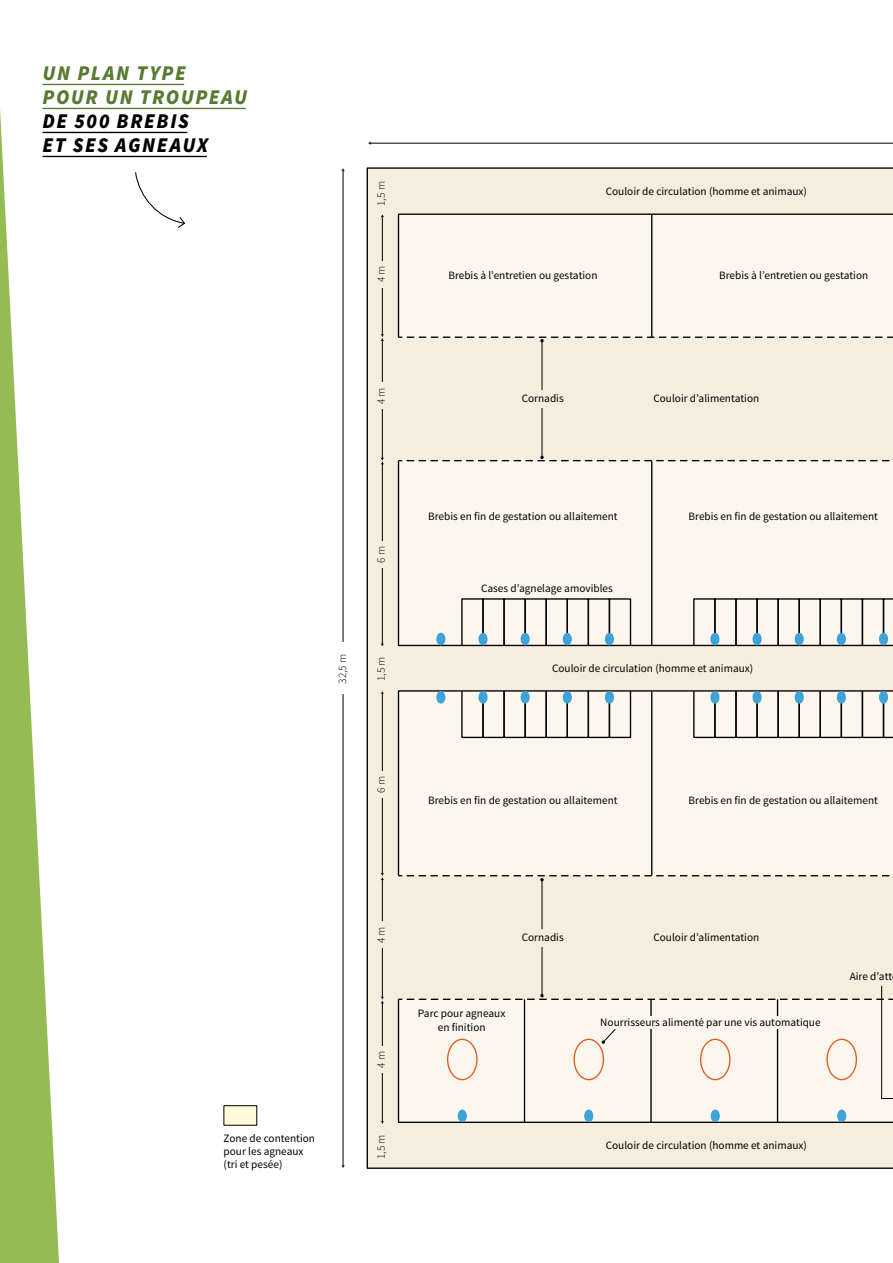
<style>
.page{position:relative;width:893px;height:1263px;background:#fff}
.page>*{position:absolute;margin:0;border:0;box-sizing:border-box;transform-origin:0 0}
.t1{font:italic 900 21px/24px "Source Sans Pro";letter-spacing:.08em;color:#587a33;scale:.95 1}
.t2{font:italic 900 21px/24px "Source Sans Pro";letter-spacing:.08em;color:#000;scale:.95 1}
.t3{font:11.25px/12.8px "Source Sans Pro";color:#000}
.t4{font:300 11.25px "Source Sans Pro";color:#000}
</style>
<div class="page">
<hr style="left:43px;top:84px;width:141px;height:1px;background:#587a33">
<hr style="left:43px;top:108px;width:203px;height:1px;background:#587a33">
<hr style="left:43px;top:132px;width:144px;height:1px;background:#000">
<hr style="left:43px;top:156px;width:164px;height:1px;background:#000">
<svg style="left:0;top:108px;width:59px;height:1155px"></svg>
<hr style="left:370px;top:143px;width:523px;height:1px;background:#000">
<hr style="left:343px;top:170px;width:1px;height:996px;background:#000">
<div style="left:330px;top:643px;width:26px;height:51px;background:#fff"></div>
<div style="left:367px;top:167px;width:526px;height:1002px;background:#f5eddd"></div>
<div style="left:398px;top:214px;width:495px;height:123px;background:#fbf7ef"></div>
<hr style="left:382px;top:216px;width:1px;height:119px;background:#000">
<hr style="left:382px;top:340px;width:1px;height:118px;background:#000">
<svg style="left:381px;top:334px;width:3px;height:7px"></svg>
<div style="left:398px;top:461px;width:495px;height:185px;background:#fbf7ef"></div>
<hr style="left:651px;top:214px;width:1px;height:123px;background:#000">
<hr style="left:651px;top:461px;width:1px;height:184px;background:#000">
<svg style="left:398px;top:1099px;width:495px;height:24px"></svg>
<div style="left:224px;top:1106px;width:33px;height:19px;background:#fffbdb"></div>
<div style="left:224px;top:1105px;width:33px;height:20px;border:1px solid #000"></div>
<div style="left:398px;top:690px;width:495px;height:185px;background:#fbf7ef"></div>
<hr style="left:651px;top:691px;width:1px;height:184px;background:#000">
<div style="left:482px;top:598px;width:23px;height:48px;border:1px solid #000"></div>
<div style="left:503px;top:598px;width:23px;height:48px;border:1px solid #000"></div>
<div style="left:524px;top:598px;width:23px;height:48px;border:1px solid #000"></div>
<div style="left:546px;top:598px;width:22px;height:48px;border:1px solid #000"></div>
<div style="left:567px;top:598px;width:22px;height:48px;border:1px solid #000"></div>
<div style="left:588px;top:598px;width:22px;height:48px;border:1px solid #000"></div>
<div style="left:609px;top:598px;width:22px;height:48px;border:1px solid #000"></div>
<div style="left:693px;top:598px;width:23px;height:48px;border:1px solid #000"></div>
<div style="left:714px;top:598px;width:23px;height:48px;border:1px solid #000"></div>
<div style="left:735px;top:598px;width:23px;height:48px;border:1px solid #000"></div>
<div style="left:756px;top:598px;width:23px;height:48px;border:1px solid #000"></div>
<div style="left:777px;top:598px;width:23px;height:48px;border:1px solid #000"></div>
<div style="left:798px;top:598px;width:23px;height:48px;border:1px solid #000"></div>
<div style="left:820px;top:598px;width:22px;height:48px;border:1px solid #000"></div>
<div style="left:841px;top:598px;width:22px;height:48px;border:1px solid #000"></div>
<div style="left:862px;top:598px;width:22px;height:48px;border:1px solid #000"></div>
<svg style="left:883px;top:598px;width:10px;height:48px"></svg>
<div style="left:482px;top:690px;width:23px;height:48px;border:1px solid #000"></div>
<div style="left:503px;top:690px;width:23px;height:48px;border:1px solid #000"></div>
<div style="left:524px;top:690px;width:23px;height:48px;border:1px solid #000"></div>
<div style="left:546px;top:690px;width:22px;height:48px;border:1px solid #000"></div>
<div style="left:567px;top:690px;width:22px;height:48px;border:1px solid #000"></div>
<div style="left:588px;top:690px;width:22px;height:48px;border:1px solid #000"></div>
<div style="left:609px;top:690px;width:22px;height:48px;border:1px solid #000"></div>
<div style="left:693px;top:690px;width:23px;height:48px;border:1px solid #000"></div>
<div style="left:714px;top:690px;width:23px;height:48px;border:1px solid #000"></div>
<div style="left:735px;top:690px;width:23px;height:48px;border:1px solid #000"></div>
<div style="left:756px;top:690px;width:23px;height:48px;border:1px solid #000"></div>
<div style="left:777px;top:690px;width:23px;height:48px;border:1px solid #000"></div>
<div style="left:798px;top:690px;width:23px;height:48px;border:1px solid #000"></div>
<div style="left:820px;top:690px;width:22px;height:48px;border:1px solid #000"></div>
<div style="left:841px;top:690px;width:22px;height:48px;border:1px solid #000"></div>
<div style="left:862px;top:690px;width:22px;height:48px;border:1px solid #000"></div>
<svg style="left:883px;top:690px;width:10px;height:48px"></svg>
<div style="left:478px;top:633px;width:10px;height:12px;background:#3fa3d7;border-radius:50%"></div>
<div style="left:521px;top:633px;width:9px;height:12px;background:#3fa3d7;border-radius:50%"></div>
<div style="left:563px;top:633px;width:9px;height:12px;background:#3fa3d7;border-radius:50%"></div>
<div style="left:605px;top:633px;width:9px;height:12px;background:#3fa3d7;border-radius:50%"></div>
<div style="left:478px;top:691px;width:10px;height:13px;background:#3fa3d7;border-radius:50%"></div>
<div style="left:521px;top:691px;width:9px;height:13px;background:#3fa3d7;border-radius:50%"></div>
<div style="left:436px;top:633px;width:9px;height:12px;background:#3fa3d7;border-radius:50%"></div>
<div style="left:458px;top:1109px;width:9px;height:13px;background:#3fa3d7;border-radius:50%"></div>
<div style="left:584px;top:1109px;width:9px;height:13px;background:#3fa3d7;border-radius:50%"></div>
<div style="left:711px;top:1109px;width:9px;height:13px;background:#3fa3d7;border-radius:50%"></div>
<div style="left:837px;top:1109px;width:9px;height:13px;background:#3fa3d7;border-radius:50%"></div>
<div style="left:436px;top:691px;width:9px;height:13px;background:#3fa3d7;border-radius:50%"></div>
<div style="left:563px;top:691px;width:9px;height:13px;background:#3fa3d7;border-radius:50%"></div>
<div style="left:605px;top:691px;width:9px;height:13px;background:#3fa3d7;border-radius:50%"></div>
<div style="left:710px;top:633px;width:9px;height:12px;background:#3fa3d7;border-radius:50%"></div>
<div style="left:752px;top:633px;width:10px;height:12px;background:#3fa3d7;border-radius:50%"></div>
<div style="left:795px;top:633px;width:9px;height:12px;background:#3fa3d7;border-radius:50%"></div>
<div style="left:837px;top:633px;width:9px;height:12px;background:#3fa3d7;border-radius:50%"></div>
<hr style="left:524px;top:999px;width:1px;height:123px;background:#000">
<hr style="left:650px;top:999px;width:2px;height:123px;background:#000">
<hr style="left:777px;top:999px;width:1px;height:123px;background:#000">
<div style="left:879px;top:633px;width:9px;height:12px;background:#3fa3d7;border-radius:50%"></div>
<div style="left:710px;top:691px;width:9px;height:13px;background:#3fa3d7;border-radius:50%"></div>
<div style="left:752px;top:691px;width:10px;height:13px;background:#3fa3d7;border-radius:50%"></div>
<div style="left:795px;top:691px;width:9px;height:13px;background:#3fa3d7;border-radius:50%"></div>
<div style="left:837px;top:691px;width:9px;height:13px;background:#3fa3d7;border-radius:50%"></div>
<div style="left:879px;top:691px;width:9px;height:13px;background:#3fa3d7;border-radius:50%"></div>
<hr style="left:542px;top:880px;width:1px;height:49px;background:#000">
<svg style="left:398px;top:875px;width:495px;height:6px;background:#d2cbbe"></svg>
<hr style="left:542px;top:947px;width:1px;height:49px;background:#000">
<hr style="left:542px;top:341px;width:1px;height:49px;background:#000">
<svg style="left:398px;top:337px;width:495px;height:5px;background:#d8d2c4"></svg>
<hr style="left:542px;top:408px;width:1px;height:49px;background:#000">
<svg style="left:398px;top:456px;width:495px;height:5px;background:#d4cec0"></svg>
<div style="left:373px;top:261px;width:19px;height:26px;background:#f5eddd"></div>
<div style="left:373px;top:383px;width:19px;height:26px;background:#f5eddd"></div>
<hr style="left:382px;top:464px;width:1px;height:180px;background:#000">
<svg style="left:381px;top:457px;width:3px;height:8px"></svg>
<div style="left:373px;top:542px;width:19px;height:26px;background:#f5eddd"></div>
<hr style="left:382px;top:879px;width:1px;height:118px;background:#000">
<div style="left:373px;top:922px;width:19px;height:26px;background:#f5eddd"></div>
<hr style="left:382px;top:1003px;width:1px;height:119px;background:#000">
<svg style="left:381px;top:996px;width:3px;height:8px"></svg>
<div style="left:373px;top:1046px;width:19px;height:26px;background:#f5eddd"></div>
<hr style="left:382px;top:693px;width:1px;height:181px;background:#000">
<svg style="left:381px;top:873px;width:3px;height:7px"></svg>
<div style="left:373px;top:771px;width:19px;height:26px;background:#f5eddd"></div>
<svg style="left:398px;top:985px;width:495px;height:114px"></svg>
<svg style="left:135px;top:172px;width:51px;height:56px"></svg>
<h1 class="t1" style="left:43px;top:60px;width:217px">UN PLAN TYPE<br>POUR UN TROUPEAU</h1>
<h1 class="t2" style="left:43px;top:108px;width:176px">DE 500 BREBIS<br>ET SES AGNEAUX</h1>
<p class="t4" style="left:374px;top:206px;width:26px;rotate:-90deg">1,5 m</p>
<p class="t3" style="left:606px;top:185px;width:203px">Couloir de circulation (homme et animaux)</p>
<p class="t4" style="left:374px;top:282px;width:18px;rotate:-90deg">4 m</p>
<p class="t3" style="left:448px;top:269px;width:151px">Brebis à l’entretien ou gestation</p>
<p class="t3" style="left:719px;top:269px;width:151px">Brebis à l’entretien ou gestation</p>
<p class="t4" style="left:374px;top:404px;width:18px;rotate:-90deg">4 m</p>
<p class="t3" style="left:522px;top:392px;width:44px">Cornadis</p>
<p class="t3" style="left:653px;top:392px;width:107px">Couloir d’alimentation</p>
<p class="t4" style="left:374px;top:563px;width:18px;rotate:-90deg">6 m</p>
<p class="t4" style="left:336px;top:684px;width:32px;rotate:-90deg">32,5 m</p>
<p class="t4" style="left:374px;top:681px;width:26px;rotate:-90deg">1,5 m</p>
<p class="t4" style="left:374px;top:792px;width:18px;rotate:-90deg">6 m</p>
<p class="t3" style="left:428px;top:510px;width:191px">Brebis en fin de gestation ou allaitement</p>
<p class="t3" style="left:481px;top:582px;width:133px">Cases d’agnelage amovibles</p>
<p class="t3" style="left:689px;top:510px;width:191px">Brebis en fin de gestation ou allaitement</p>
<p class="t3" style="left:552px;top:662px;width:203px">Couloir de circulation (homme et animaux)</p>
<p class="t3" style="left:428px;top:794px;width:191px">Brebis en fin de gestation ou allaitement</p>
<p class="t3" style="left:689px;top:794px;width:191px">Brebis en fin de gestation ou allaitement</p>
<p class="t3" style="left:224px;top:1132px;width:93px">Zone de contention pour les agneaux (tri et pesée)</p>
<p class="t4" style="left:374px;top:943px;width:18px;rotate:-90deg">4 m</p>
<p class="t4" style="left:374px;top:1068px;width:18px;rotate:-90deg">4 m</p>
<p class="t4" style="left:374px;top:1159px;width:26px;rotate:-90deg">1,5 m</p>
<p class="t3" style="left:522px;top:931px;width:44px">Cornadis</p>
<p class="t3" style="left:418px;top:1007px;width:89px;line-height:13.5px;text-align:center">Parc pour agneaux en finition</p>
<p class="t3" style="left:653px;top:931px;width:107px">Couloir d’alimentation</p>
<p class="t3" style="left:600px;top:1016px;width:222px">Nourrisseurs alimenté par une vis automatique</p>
<p class="t3" style="left:850px;top:970px;width:44px">Aire d’att</p>
<p class="t3" style="left:606px;top:1139px;width:203px">Couloir de circulation (homme et animaux)</p>
</div>
